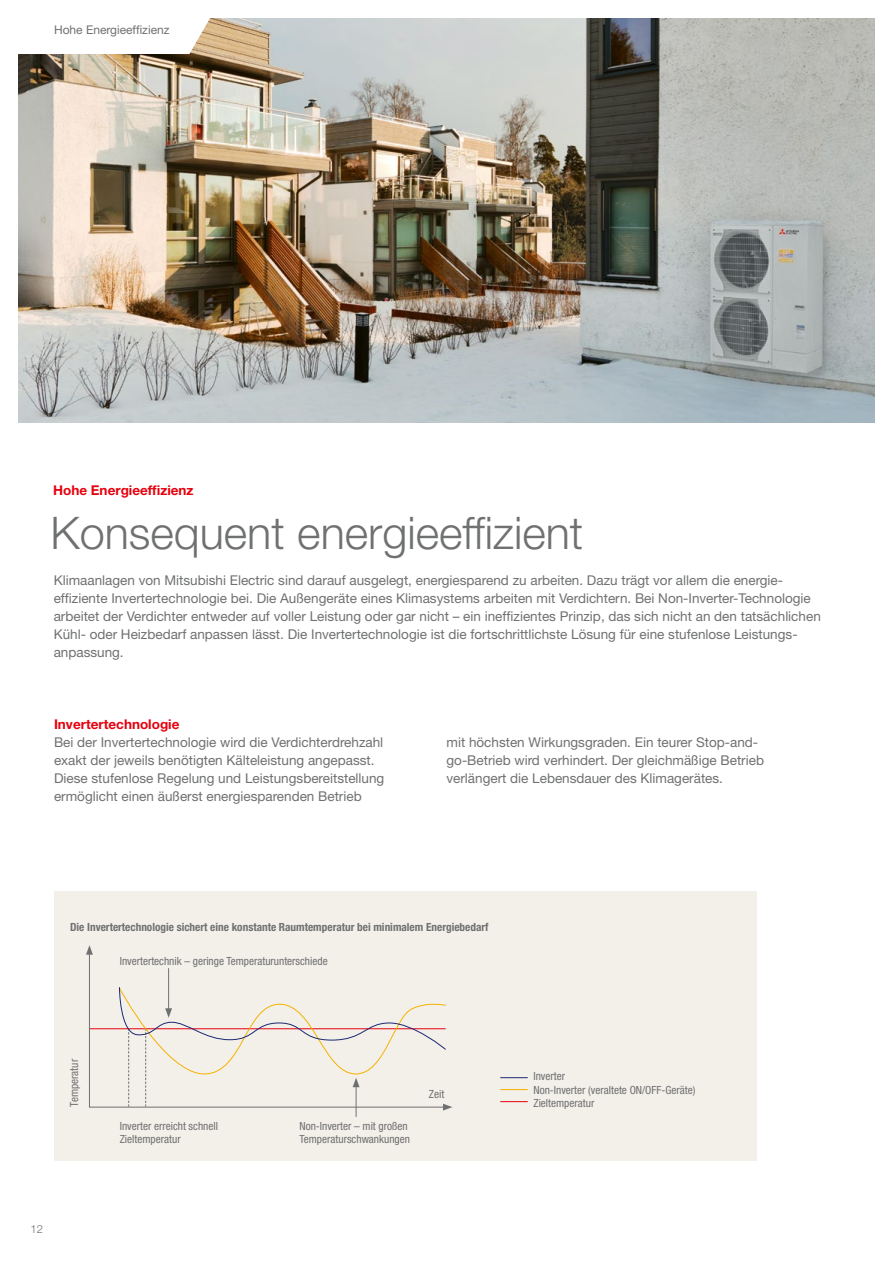
<style>
.page{position:relative;width:893px;height:1263px;background:#fff}
.page>*{position:absolute;margin:0;border:0;box-sizing:border-box;transform-origin:0 0}
.t1{font:300 45px "Helvetica Neue LT Pro";color:#6f7070}
.t2{font:13.5px/18px "Helvetica Neue LT Pro";color:#6f7070}
.t3{font:700 13.5px "Helvetica Neue LT Pro";color:#e7000e}
.t4{font:12px "Helvetica Neue LT Pro";color:#6f7070}
.t5{font:condensed 11.25px/13.5px "Helvetica Neue LT Pro";color:#6f7070}
.t6{font:700 condensed 11.25px "Helvetica Neue LT Pro";color:#6f7070}
.t7{font:300 11.25px "Helvetica Neue LT Pro";color:#6f7070}
</style>
<div class="page">
<img style="left:18px;top:18px;width:857px;height:404px">
<svg style="left:18px;top:18px;width:193px;height:36px"></svg>
<div style="left:54px;top:892px;width:703px;height:269px;background:#f3f0ea"></div>
<svg style="left:501px;top:1077px;width:26px;height:1px"></svg>
<svg style="left:501px;top:1089px;width:26px;height:1px"></svg>
<svg style="left:501px;top:1101px;width:26px;height:1px"></svg>
<hr style="left:356px;top:1085px;width:1px;height:31px;background:#6f7070">
<svg style="left:89px;top:955px;width:81px;height:153px"></svg>
<svg style="left:86px;top:945px;width:7px;height:10px"></svg>
<svg style="left:119px;top:987px;width:333px;height:123px"></svg>
<p class="t4" style="left:54px;top:23px;width:117px">Hohe Energieeffizienz</p>
<p class="t3" style="left:53px;top:482px;width:142px">Hohe Energieeffizienz</p>
<h1 class="t1" style="left:51px;top:505px;width:534px">Konsequent energieeffizient</h1>
<p class="t2" style="left:54px;top:571px;width:769px">Klimaanlagen von Mitsubishi Electric sind darauf ausgelegt, energiesparend zu arbeiten. Dazu trägt vor allem die energie&shy;effiziente Invertertechnologie bei. Die Außengeräte eines Klimasystems arbeiten mit Verdichtern. Bei Non-Inverter-Technologie arbeitet der Verdichter entweder auf voller Leistung oder gar nicht – ein ineffizientes Prinzip, das sich nicht an den tatsächlichen Kühl- oder Heizbedarf anpassen lässt. Die Invertertechnologie ist die fortschrittlichste Lösung für eine stufenlose Leistungs&shy;anpassung.</p>
<p class="t3" style="left:54px;top:716px;width:127px">Invertertechnologie</p>
<p class="t2" style="left:54px;top:733px;width:332px">Bei der Invertertechnologie wird die Verdichterdrehzahl exakt der jeweils benötigten Kälteleistung angepasst.<br>Diese stufenlose Regelung und Leistungsbereitstellung ermöglicht einen äußerst energiesparenden Betrieb</p>
<p class="t2" style="left:446px;top:733px;width:319px">mit höchsten Wirkungsgraden. Ein teurer Stop-and&shy;go-Betrieb wird verhindert. Der gleichmäßige Betrieb verlängert die Lebensdauer des Klimagerätes.</p>
<p class="t6" style="left:70px;top:920px;width:420px">Die Invertertechnologie sichert eine konstante Raumtemperatur bei minimalem Energiebedarf</p>
<p class="t5" style="left:120px;top:954px;width:209px">Invertertechnik – geringe Temperaturunterschiede</p>
<p class="t5" style="left:67px;top:1107px;width:49px;rotate:-90deg">Temperatur</p>
<p class="t7" style="left:30px;top:1222px;width:14px">12</p>
<p class="t5" style="left:120px;top:1119px;width:100px">Inverter erreicht schnell<br>Zieltemperatur</p>
<p class="t5" style="left:299px;top:1119px;width:112px">Non-Inverter – mit großen<br>Temperaturschwankungen</p>
<p class="t5" style="left:429px;top:1087px;width:17px">Zeit</p>
<p class="t5" style="left:533px;top:1069px;width:164px">Inverter<br>Non-Inverter (veraltete ON/OFF-Geräte)<br>Zieltemperatur</p>
</div>
